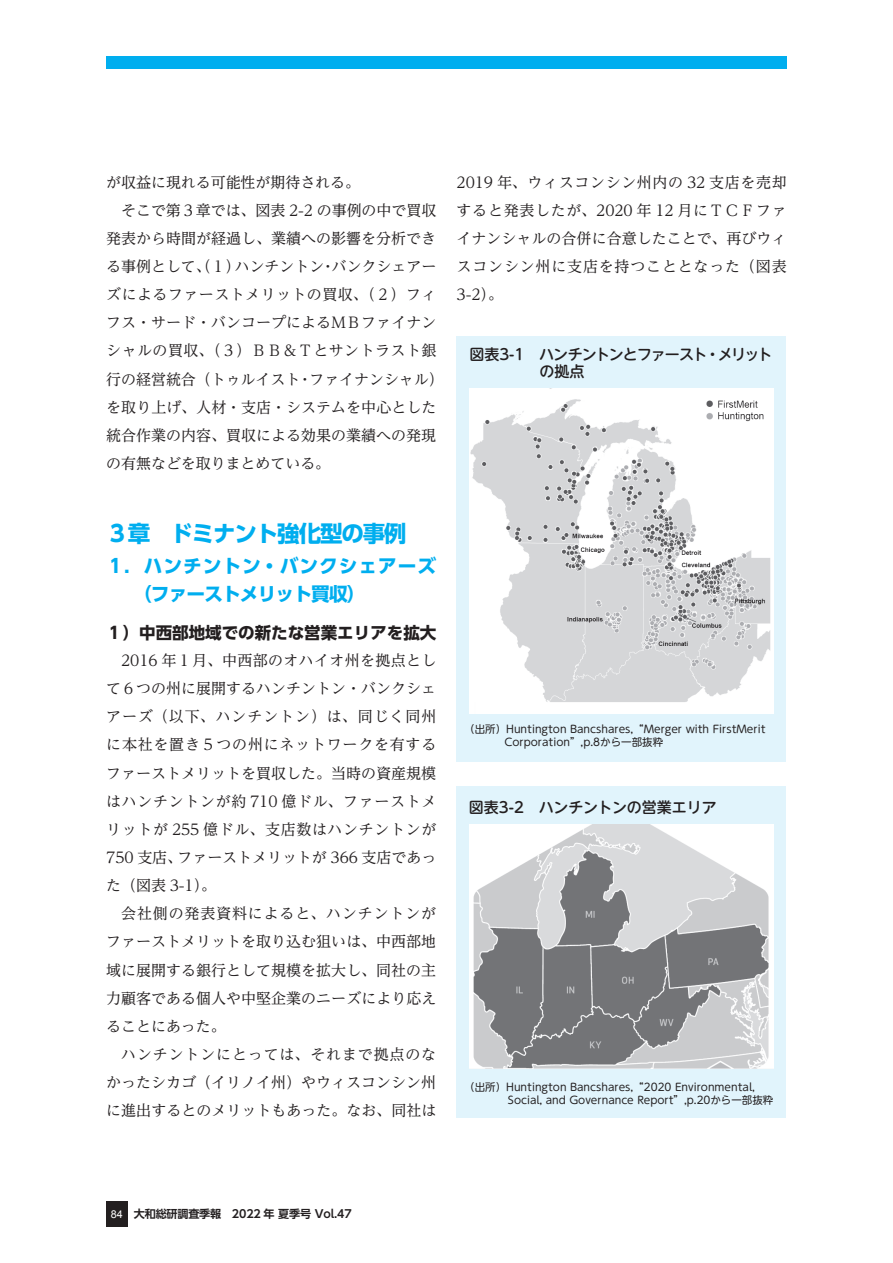
<style>
.page{position:relative;width:893px;height:1263px;background:#fff}
.page>*{position:absolute;margin:0;border:0;box-sizing:border-box;transform-origin:0 0}
.t1{font:700 22.5px "UD Shin Go Pr 6";letter-spacing:-.05em;color:#00aeef}
.t2{font:700 18.75px/28.5px "UD Shin Go Pr 6";letter-spacing:.05em;color:#00aeef}
.t3{font:700 16.5px "UD Shin Go Pr 6";color:#231f20}
.t4{font:15px/28.2px "UD Reimin Pr 6";color:#231f20;text-align:justify}
.t5{font:15px "UD Reimin Pr 6";letter-spacing:.03em;color:#231f20}
.t6{font:500 15px "UD Shin M Go Pr 6";letter-spacing:-.065em;color:#231f20}
.t7{font:500 15px "UD Shin M Go Pr 6";letter-spacing:-.005em;color:#231f20}
.t8{font:700 11.1px "UD Shin Go Pr 6 De";letter-spacing:-.01em;color:#231f20}
.t9{font:10.5px/12.8px "UD Shin M Go Pr 6";color:#231f20}
.s1{font-family:"Arial";font-weight:400;font-size:10.8px;color:#fff}
</style>
<div class="page">
<div style="left:106px;top:56px;width:681px;height:13px;background:#00aeef"></div>
<div style="left:106px;top:1201px;width:22px;height:26px;background:#231f20"></div>
<div style="left:457px;top:336px;width:329px;height:425px;background:#e1f4fc"></div>
<img style="left:469px;top:388px;width:304px;height:325px">
<div style="left:457px;top:786px;width:329px;height:332px;background:#e1f4fc"></div>
<img style="left:469px;top:825px;width:304px;height:243px">
<p class="t4" style="left:106px;top:167px;width:255px">が収益に現れる可能性が期待される。</p>
<p class="t4" style="left:121px;top:195px;width:317px">そこで第３章では、図表 2-2 の事例の中で買収</p>
<p class="t4" style="left:106px;top:224px;width:331px">発表から時間が経過し、業績への影響を分析でき</p>
<p class="t4" style="left:106px;top:252px;width:332px">る事例として、（１）ハンチントン・バンクシェアー</p>
<p class="t5" style="left:106px;top:282px;width:332px">ズによるファーストメリットの買収、（２）フィ</p>
<p class="t4" style="left:106px;top:308px;width:332px">フス・サード・バンコープによるＭＢファイナン</p>
<p class="t5" style="left:106px;top:338px;width:332px">シャルの買収、（３）ＢＢ＆Ｔとサントラスト銀</p>
<p class="t4" style="left:106px;top:364px;width:339px">行の経営統合（トゥルイスト・ファイナンシャル）</p>
<p class="t4" style="left:106px;top:392px;width:332px">を取り上げ、人材・支店・システムを中心とした</p>
<p class="t4" style="left:106px;top:421px;width:331px">統合作業の内容、買収による効果の業績への発現</p>
<p class="t4" style="left:106px;top:449px;width:225px">の有無などを取りまとめている。</p>
<h1 class="t1" style="left:106px;top:515px;width:302px">３章　ドミナント強化型の事例</h1>
<p class="t2" style="left:133px;top:551px;width:305px;text-indent:-27px">１．ハンチントン・バンクシェアーズ（ファーストメリット買収）</p>
<p class="t3" style="left:106px;top:619px;width:331px">１）中西部地域での新たな営業エリアを拡大</p>
<p class="t4" style="left:106px;top:646px;width:332px;text-indent:15px">2016 年１月、中西部のオハイオ州を拠点として６つの州に展開するハンチントン・バンクシェアーズ（以下、ハンチントン）は、同じく同州に本社を置き５つの州にネットワークを有するファーストメリットを買収した。当時の資産規模はハンチントンが約 710 億ドル、ファーストメリットが 255 億ドル、支店数はハンチントンが750 支店、ファーストメリットが 366 支店であった（図表 3-1）。</p>
<p class="t4" style="left:106px;top:899px;width:331px;text-indent:15px">会社側の発表資料によると、ハンチントンがファーストメリットを取り込む狙いは、中西部地域に展開する銀行として規模を拡大し、同社の主力顧客である個人や中堅企業のニーズにより応えることにあった。</p>
<p class="t4" style="left:106px;top:1040px;width:332px;text-indent:15px">ハンチントンにとっては、それまで拠点のなかったシカゴ（イリノイ州）やウィスコンシン州に進出するとのメリットもあった。なお、同社は</p>
<p class="t4" style="left:457px;top:167px;width:332px">2019 年、ウィスコンシン州内の 32 支店を売却すると発表したが、2020 年 12 月にＴＣＦファイナンシャルの合併に合意したことで、再びウィスコンシン州に支店を持つこととなった（図表3-2）。</p>
<p class="t6" style="left:469px;top:342px;width:305px">図表3-1 ハンチントンとファースト・メリット</p>
<p class="t9" style="left:473px;top:722px;width:294px;text-indent:-9px">（出所）Huntington Bancshares,“Merger with FirstMerit　　　Corporation”,p.8から一部抜粋</p>
<p class="t7" style="left:469px;top:794px;width:249px">図表3-2 ハンチントンの営業エリア</p>
<p class="t9" style="left:469px;top:1080px;width:305px;text-indent:-5px">（出所）Huntington Bancshares,“2020 Environmental,<br>　　　 Social, and Governance Report”,p.20から一部抜粋</p>
<p class="t8" style="left:111px;top:1205px;width:242px"><span class="s1">84</span> 大和総研調査季報　2022 年 夏季号 Vol.47</p>
</div>
